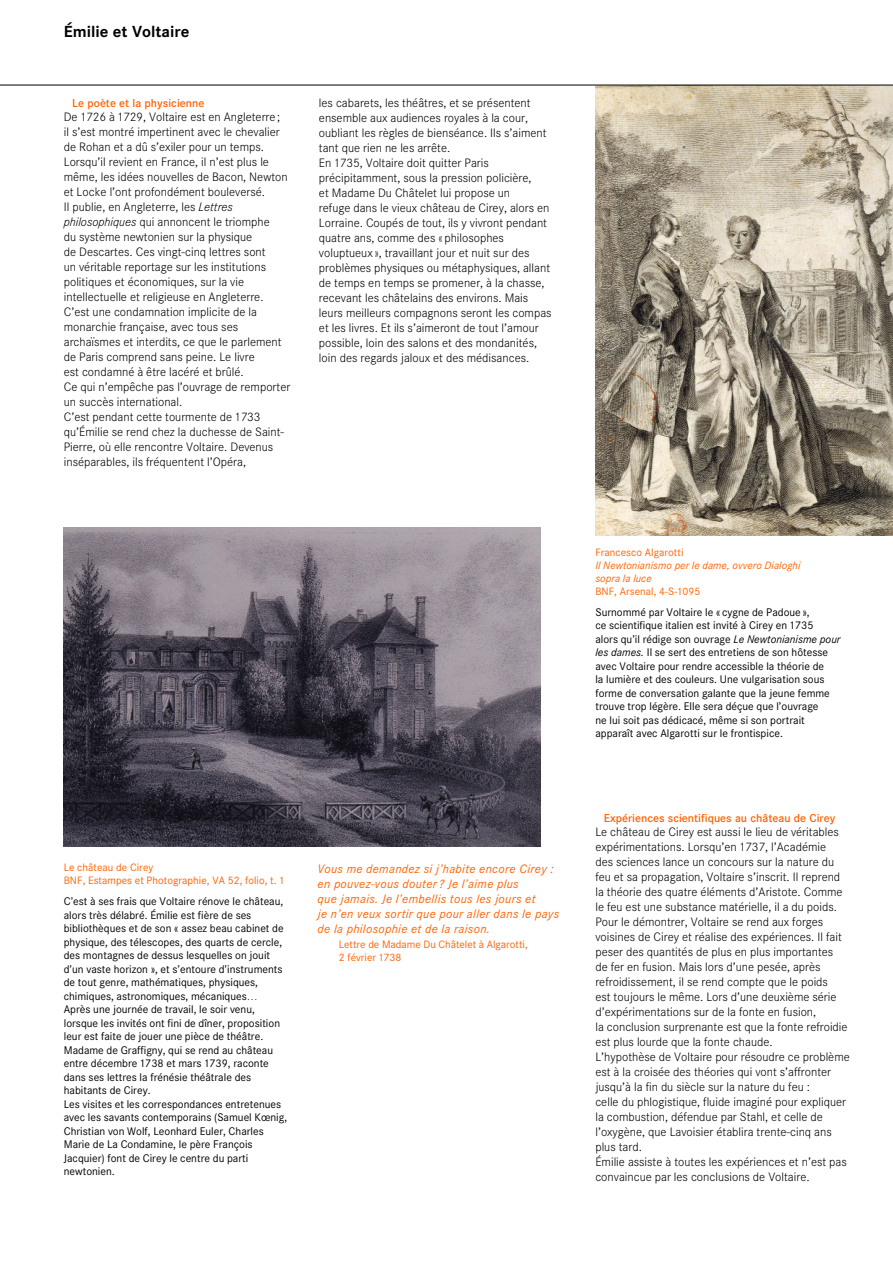
<style>
.page{position:relative;width:893px;height:1263px;background:#fff}
.page>*{position:absolute;margin:0;border:0;box-sizing:border-box;transform-origin:0 0}
.t1{font:700 15.75px "Corporate SBQ3";color:#000}
.t2{font:300 12px/15px "Corporate SBQ3";color:#000}
.t3{font:italic 12px/15px "Corporate SBQ3";letter-spacing:.03em;color:#ff6200}
.t4{font:500 11.25px "Corporate SBQ3";color:#ff6200}
.t5{font:10.8px/13.5px "Corporate SBQ3";color:#000}
.t6{font:10.5px/12.8px "Corporate SBQ3";letter-spacing:.005em;color:#ff6200}
.t7{font:italic 10.5px/12.8px "Corporate SBQ3";letter-spacing:.005em;color:#ff6200}
.s1{font-style:italic}
</style>
<div class="page">
<img style="left:595px;top:86px;width:298px;height:450px">
<img style="left:64px;top:527px;width:476px;height:319px">
<hr style="left:0;top:85px;width:893px;height:1px;background:#000">
<h1 class="t1" style="left:64px;top:27px;width:127px">Émilie et Voltaire</h1>
<p class="t4" style="left:72px;top:99px;width:134px">Le poète et la physicienne</p>
<p class="t2" style="left:64px;top:111px;width:228px">De 1726 à 1729, Voltaire est en Angleterre ;<br>il s’est montré impertinent avec le chevalier de Rohan et a dû s’exiler pour un temps.<br>Lorsqu’il revient en France, il n’est plus le même, les idées nouvelles de Bacon, Newton et Locke l’ont profondément bouleversé.<br>Il publie, en Angleterre, les <span class="s1">Lettres philosophiques</span> qui annoncent le triomphe<br>du système newtonien sur la physique<br>de Descartes. Ces vingt-cinq lettres sont<br>un véritable reportage sur les institutions politiques et économiques, sur la vie intellectuelle et religieuse en Angleterre.<br>C’est une condamnation implicite de la monarchie française, avec tous ses archaïsmes et interdits, ce que le parlement de Paris comprend sans peine. Le livre<br>est condamné à être lacéré et brûlé.<br>Ce qui n’empêche pas l’ouvrage de remporter un succès international.<br>C’est pendant cette tourmente de 1733 qu’Émilie se rend chez la duchesse de Saint-Pierre, où elle rencontre Voltaire. Devenus inséparables, ils fréquentent l’Opéra,</p>
<p class="t2" style="left:319px;top:96px;width:234px">les cabarets, les théâtres, et se présentent ensemble aux audiences royales à la cour, oubliant les règles de bienséance. Ils s’aiment tant que rien ne les arrête.<br>En 1735, Voltaire doit quitter Paris précipitamment, sous la pression policière,<br>et Madame Du Châtelet lui propose un<br>refuge dans le vieux château de Cirey, alors en Lorraine. Coupés de tout, ils y vivront pendant quatre ans, comme des « philosophes voluptueux », travaillant jour et nuit sur des problèmes physiques ou métaphysiques, allant de temps en temps se promener, à la chasse, recevant les châtelains des environs. Mais leurs meilleurs compagnons seront les compas et les livres. Et ils s’aimeront de tout l’amour possible, loin des salons et des mondanités, loin des regards jaloux et des médisances.</p>
<p class="t6" style="left:64px;top:862px;width:222px">Le château de Cirey<br>BNF, Estampes et Photographie, VA 52, folio, t. 1</p>
<p class="t5" style="left:64px;top:896px;width:225px">C’est à ses frais que Voltaire rénove le château, alors très délabré. Émilie est fière de ses bibliothèques et de son « assez beau cabinet de physique, des télescopes, des quarts de cercle, des montagnes de dessus lesquelles on jouit d’un vaste horizon », et s’entoure d’instruments de tout genre, mathématiques, physiques, chimiques, astronomiques, mécaniques… Après une journée de travail, le soir venu, lorsque les invités ont fini de dîner, proposition leur est faite de jouer une pièce de théâtre.<br>Madame de Graffigny, qui se rend au château entre décembre 1738 et mars 1739, raconte dans ses lettres la frénésie théâtrale des habitants de Cirey.<br>Les visites et les correspondances entretenues avec les savants contemporains (Samuel Kœnig, Christian von Wolf, Leonhard Euler, Charles Marie de La Condamine, le père François Jacquier) font de Cirey le centre du parti newtonien.</p>
<p class="t3" style="left:318px;top:862px;width:243px">Vous me demandez si j’habite encore Cirey : en pouvez-vous douter ? Je l’aime plus<br>que jamais. Je l’embellis tous les jours et<br>je n’en veux sortir que pour aller dans le pays de la philosophie et de la raison.</p>
<p class="t6" style="left:339px;top:939px;width:190px">Lettre de Madame Du Châtelet à Algarotti,<br>2 février 1738</p>
<p class="t6" style="left:595px;top:547px;width:90px">Francesco Algarotti</p>
<p class="t7" style="left:595px;top:560px;width:207px">Il Newtonianismo per le dame, ovvero Dialoghi sopra la luce</p>
<p class="t6" style="left:595px;top:586px;width:107px">BNF, Arsenal, 4-S-1095</p>
<p class="t5" style="left:595px;top:606px;width:247px">Surnommé par Voltaire le « cygne de Padoue »,<br>ce scientifique italien est invité à Cirey en 1735<br>alors qu’il rédige son ouvrage <span class="s1">Le Newtonianisme pour les dames.</span> Il se sert des entretiens de son hôtesse avec Voltaire pour rendre accessible la théorie de<br>la lumière et des couleurs. Une vulgarisation sous forme de conversation galante que la jeune femme trouve trop légère. Elle sera déçue que l’ouvrage<br>ne lui soit pas dédicacé, même si son portrait apparaît avec Algarotti sur le frontispice.</p>
<p class="t4" style="left:604px;top:814px;width:233px">Expériences scientifiques au château de Cirey</p>
<p class="t2" style="left:595px;top:826px;width:256px">Le château de Cirey est aussi le lieu de véritables expérimentations. Lorsqu’en 1737, l’Académie<br>des sciences lance un concours sur la nature du feu et sa propagation, Voltaire s’inscrit. Il reprend la théorie des quatre éléments d’Aristote. Comme le feu est une substance matérielle, il a du poids.<br>Pour le démontrer, Voltaire se rend aux forges voisines de Cirey et réalise des expériences. Il fait peser des quantités de plus en plus importantes<br>de fer en fusion. Mais lors d’une pesée, après refroidissement, il se rend compte que le poids<br>est toujours le même. Lors d’une deuxième série d’expérimentations sur de la fonte en fusion,<br>la conclusion surprenante est que la fonte refroidie est plus lourde que la fonte chaude.<br>L’hypothèse de Voltaire pour résoudre ce problème est à la croisée des théories qui vont s’affronter jusqu’à la fin du siècle sur la nature du feu :<br>celle du phlogistique, fluide imaginé pour expliquer la combustion, défendue par Stahl, et celle de l’oxygène, que Lavoisier établira trente-cinq ans plus tard.<br>Émilie assiste à toutes les expériences et n’est pas convaincue par les conclusions de Voltaire.</p>
</div>
